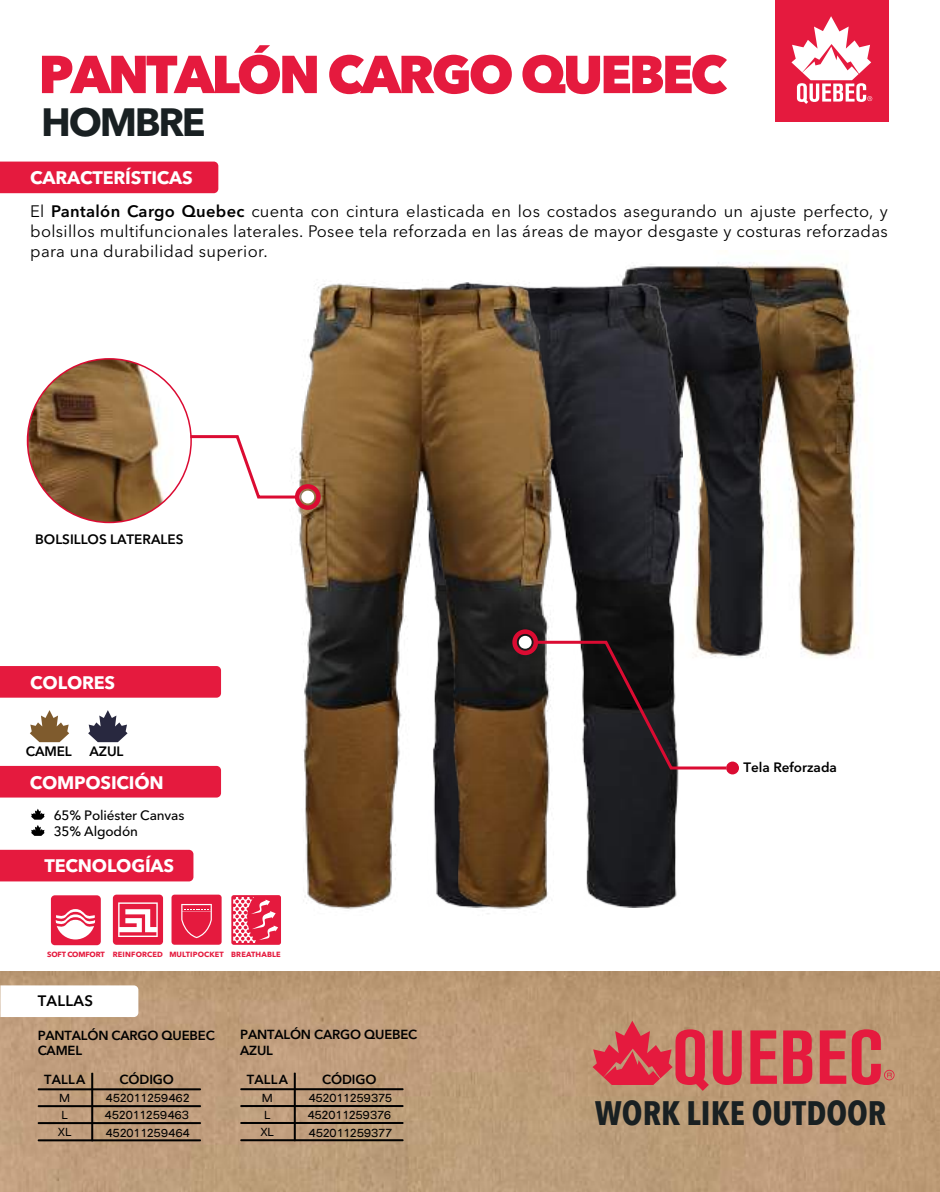
<style>
.page{position:relative;width:940px;height:1192px;background:#fff}
.page>*{position:absolute;margin:0;border:0;box-sizing:border-box;transform-origin:0 0}
.t1{font:900 52.8px "Avenir Next World";letter-spacing:-.06em;color:#e51a3e}
.t2{font:700 39.15px "Avenir Next World";letter-spacing:-.06em;color:#192022}
.t3{font:700 33.9px "Avenir Next Condensed";color:#192022}
.t4{font:700 18px "Avenir Next World";letter-spacing:-.01em;color:#fff}
.t5{font:16.5px/19.8px "Avenir Next World";letter-spacing:.02em;color:#000;text-align:justify}
.t6{font:600 15px "Avenir Next World";letter-spacing:.02em;color:#000}
.t7{font:600 13.5px "Avenir Next World";color:#000}
.t8{font:500 13.5px/16.2px "Avenir Next World";letter-spacing:-.01em;color:#000}
.t9{font:600 13.05px/15.8px "Avenir Next World";letter-spacing:-.01em;color:#000}
.t10{font:500 11.55px/17px "Trap";letter-spacing:-.01em;color:#000;text-align:center}
.t11{font:700 7.5px "Avenir Next World";letter-spacing:.02em;color:#e51a3e}
.s1{font-weight:600}
</style>
<div class="page">
<img style="left:832px;top:264px;width:28px;height:392px">
<img style="left:663px;top:262px;width:169px;height:396px">
<img style="left:663px;top:282px;width:19px;height:623px">
<img style="left:193px;top:265px;width:470px;height:649px">
<img style="left:0;top:971px;width:940px;height:220px">
<div style="left:0;top:161px;width:218px;height:32px;background:#e51a3e"></div>
<div style="left:0;top:765px;width:221px;height:32px;background:#e51a3e"></div>
<div style="left:0;top:666px;width:221px;height:31px;background:#e51a3e"></div>
<div style="left:0;top:849px;width:193px;height:32px;background:#e51a3e"></div>
<hr style="left:38px;top:1088px;width:163px;height:2px;background:#000">
<hr style="left:38px;top:1104px;width:163px;height:2px;background:#000">
<hr style="left:38px;top:1121px;width:163px;height:2px;background:#000">
<hr style="left:38px;top:1139px;width:163px;height:2px;background:#000">
<hr style="left:91px;top:1072px;width:2px;height:69px;background:#000">
<svg style="left:0;top:985px;width:138px;height:31px"></svg>
<svg style="left:30px;top:710px;width:39px;height:32px"></svg>
<div style="left:51px;top:895px;width:50px;height:50px;background:#e51a3e;border-radius:4px"></div>
<svg style="left:56px;top:909px;width:39px;height:30px"></svg>
<img style="left:29px;top:359px;width:161px;height:162px">
<div style="left:295px;top:484px;width:26px;height:26px;border:4px solid #db0b32;border-radius:50%"></div>
<div style="left:301px;top:490px;width:13px;height:13px;background:#fff;border-radius:50%"></div>
<div style="left:512px;top:629px;width:26px;height:26px;border:4px solid #db0b32;border-radius:50%"></div>
<div style="left:519px;top:635px;width:12px;height:13px;background:#fff;border-radius:50%"></div>
<div style="left:726px;top:761px;width:13px;height:13px;background:#db0b32;border-radius:50%"></div>
<svg style="left:187px;top:433px;width:113px;height:67px"></svg>
<svg style="left:533px;top:639px;width:196px;height:132px"></svg>
<div style="left:775px;top:0;width:113px;height:121px;background:#e51a3e"></div>
<svg style="left:791px;top:16px;width:81px;height:88px"></svg>
<svg style="left:750px;top:1030px;width:27px;height:53px"></svg>
<svg style="left:783px;top:1030px;width:29px;height:53px;background:#db374a"></svg>
<svg style="left:819px;top:1029px;width:75px;height:55px;background:#cf5d5b"></svg>
<svg style="left:592px;top:1020px;width:149px;height:70px;background:#cf5c5a"></svg>
<hr style="left:240px;top:1088px;width:163px;height:2px;background:#000">
<hr style="left:240px;top:1104px;width:163px;height:2px;background:#000">
<hr style="left:240px;top:1121px;width:163px;height:2px;background:#000">
<hr style="left:240px;top:1139px;width:163px;height:2px;background:#000">
<hr style="left:294px;top:1072px;width:2px;height:69px;background:#000">
<svg style="left:88px;top:710px;width:40px;height:32px"></svg>
<svg style="left:31px;top:808px;width:14px;height:27px"></svg>
<div style="left:113px;top:894px;width:50px;height:50px;background:#e51a3e;border-radius:4px"></div>
<svg style="left:118px;top:902px;width:40px;height:34px"></svg>
<div style="left:171px;top:894px;width:51px;height:50px;background:#e51a3e;border-radius:3px"></div>
<svg style="left:181px;top:903px;width:31px;height:35px"></svg>
<div style="left:231px;top:895px;width:50px;height:49px;background:#e51a3e;border-radius:2px"></div>
<svg style="left:233px;top:897px;width:45px;height:45px"></svg>
<h1 class="t1" style="left:38px;top:44px;width:690px">PANTALÓN CARGO QUEBEC</h1>
<h2 class="t2" style="left:41px;top:100px;width:166px">HOMBRE</h2>
<p class="t4" style="left:30px;top:167px;width:164px">CARACTERÍSTICAS</p>
<p class="t5" style="left:30px;top:201px;width:859px">El <span class="s1">Pantalón Cargo Quebec</span> cuenta con cintura elasticada en los costados asegurando un ajuste perfecto, y bolsillos multifuncionales laterales. Posee tela reforzada en las áreas de mayor desgaste y costuras reforzadas para una durabilidad superior.</p>
<p class="t7" style="left:35px;top:531px;width:150px">BOLSILLOS LATERALES</p>
<p class="t4" style="left:30px;top:672px;width:86px">COLORES</p>
<p class="t7" style="left:26px;top:743px;width:47px">CAMEL</p>
<p class="t4" style="left:30px;top:771px;width:136px">COMPOSICIÓN</p>
<p class="t7" style="left:90px;top:743px;width:35px">AZUL</p>
<p class="t8" style="left:54px;top:806px;width:132px">65% Poliéster Canvas<br>35% Algodón</p>
<p class="t4" style="left:45px;top:855px;width:131px">TECNOLOGÍAS</p>
<p class="t11" style="left:47px;top:950px;width:235px">SOFT COMFORT REINFORCED MULTIPOCKET BREATHABLE</p>
<p class="t6" style="left:38px;top:992px;width:57px">TALLAS</p>
<p class="t9" style="left:38px;top:1027px;width:179px">PANTALÓN CARGO QUEBEC<br>CAMEL</p>
<p class="t9" style="left:44px;top:1071px;width:43px">TALLA</p>
<p class="t9" style="left:120px;top:1071px;width:56px">CÓDIGO</p>
<p class="t10" style="left:58px;top:1090px;width:15px">M<br>L<br>XL</p>
<p class="t10" style="left:105px;top:1090px;width:87px;text-align:justify">452011259462<br>452011259463<br>452011259464</p>
<p class="t9" style="left:240px;top:1026px;width:179px">PANTALÓN CARGO QUEBEC<br>AZUL</p>
<p class="t9" style="left:247px;top:1071px;width:43px">TALLA</p>
<p class="t9" style="left:322px;top:1071px;width:56px">CÓDIGO</p>
<p class="t10" style="left:260px;top:1090px;width:15px">M<br>L<br>XL</p>
<p class="t10" style="left:307px;top:1090px;width:86px;text-align:justify">452011259375<br>452011259376<br>452011259377</p>
<p class="t7" style="left:743px;top:759px;width:95px">Tela Reforzada</p>
<h3 class="t3" style="left:595px;top:1092px;width:293px">WORK LIKE OUTDOOR</h3>
</div>
